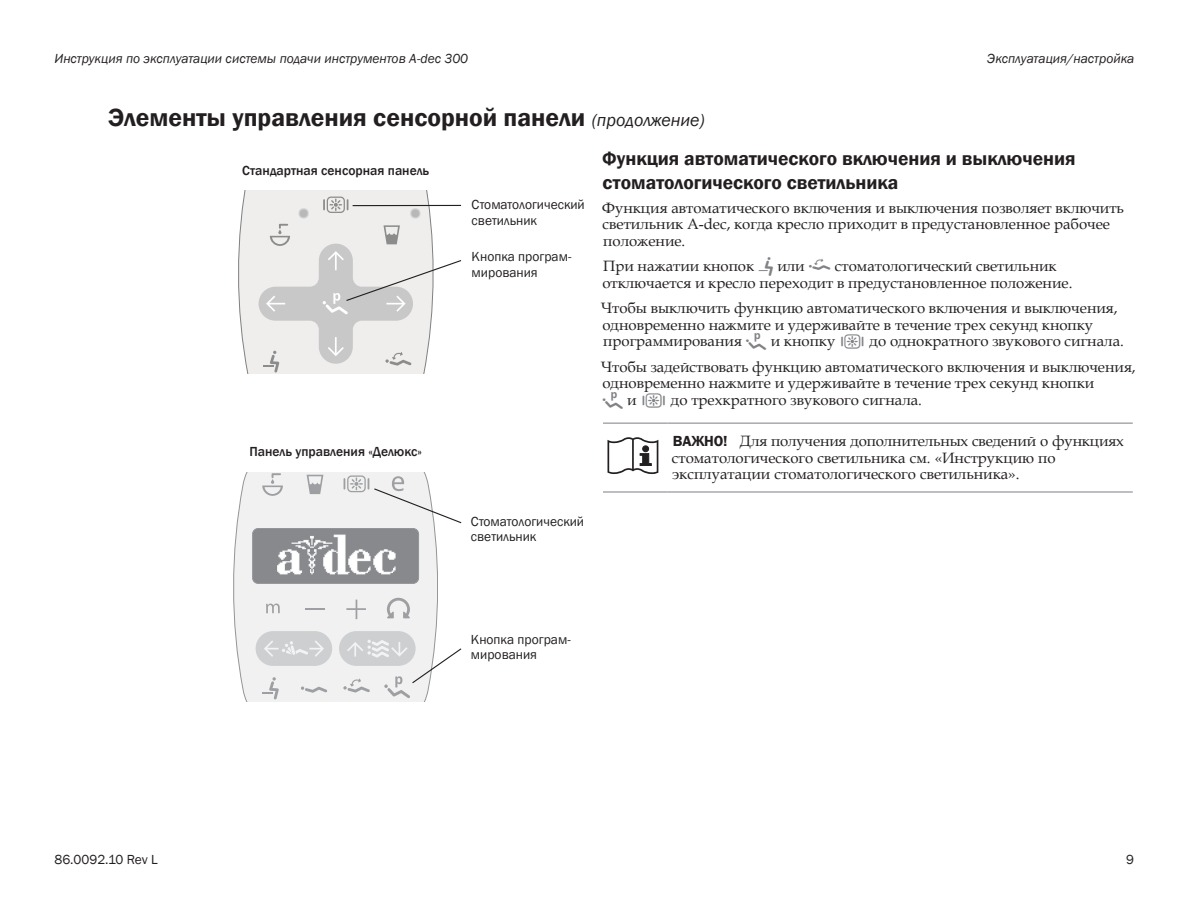
<style>
.page{position:relative;width:1188px;height:918px;background:#fff}
.page>*{position:absolute;margin:0;border:0;box-sizing:border-box;transform-origin:0 0}
.Heading_2{font:600 25.5px "Franklin Gothic";color:#231f20}
.Heading_3{font:600 19.5px/23.4px "Franklin Gothic";color:#231f20}
.Body_Text_-_2nd_Colu{font:15px/16.5px "Book Antiqua";color:#231f20}
.Warning_text{font:15px/16.5px "Book Antiqua";color:#231f20}
.Callout{font:13.5px/15.8px "Franklin Gothic";color:#231f20}
.t1{font:italic 13.5px "Franklin Gothic";color:#231f20}
.Callout-2{font:500 13.5px "Franklin Gothic";color:#231f20}
.s1{font-weight:400;font-style:italic;font-size:18px}
.s2{font-family:"Adec Touch Pad";color:#808285}
.s3{font-family:"Franklin Gothic";font-weight:600}
</style>
<div class="page">
<hr style="left:668px;top:422px;width:465px;height:2px;background:#a8a9ad">
<hr style="left:668px;top:491px;width:465px;height:2px;background:#a8a9ad">
<hr style="left:603px;top:422px;width:65px;height:2px;background:#a8a9ad">
<hr style="left:603px;top:491px;width:65px;height:2px;background:#a8a9ad">
<svg style="left:608px;top:437px;width:50px;height:37px"></svg>
<svg style="left:238px;top:190px;width:224px;height:184px"></svg>
<svg style="left:233px;top:472px;width:205px;height:229px"></svg>
<svg style="left:266px;top:604px;width:14px;height:9px"></svg>
<svg style="left:262px;top:473px;width:21px;height:23px"></svg>
<svg style="left:307px;top:475px;width:16px;height:19px"></svg>
<svg style="left:305px;top:608px;width:19px;height:2px"></svg>
<svg style="left:346px;top:600px;width:20px;height:19px"></svg>
<svg style="left:301px;top:687px;width:26px;height:6px"></svg>
<svg style="left:262px;top:677px;width:17px;height:23px"></svg>
<div style="left:256px;top:631px;width:76px;height:35px;background:#cecfd1;border-radius:17px"></div>
<div style="left:339px;top:631px;width:77px;height:35px;background:#cecfd1;border-radius:17px"></div>
<svg style="left:264px;top:641px;width:60px;height:16px"></svg>
<svg style="left:387px;top:598px;width:23px;height:20px"></svg>
<svg style="left:344px;top:475px;width:118px;height:49px"></svg>
<svg style="left:343px;top:640px;width:119px;height:58px"></svg>
<p class="t1" style="left:54px;top:50px;width:415px">Инструкция по эксплуатации системы подачи инструментов A-dec 300</p>
<p class="t1" style="left:987px;top:50px;width:149px">Эксплуатация/настройка</p>
<p class="Heading_2" style="left:108px;top:102px;width:598px">Элементы управления сенсорной панели <span class="s1">(продолжение)</span></p>
<p class="Heading_3" style="left:602px;top:147px;width:475px">Функция автоматического включения и выключения стоматологического светильника</p>
<p class="Body_Text_-_2nd_Colu" style="left:602px;top:199px;width:523px">Функция автоматического включения и выключения позволяет включить светильник A-dec, когда кресло приходит в предустановленное рабочее положение.</p>
<p class="Body_Text_-_2nd_Colu" style="left:602px;top:258px;width:472px">При нажатии кнопок <span class="s2">o</span> или <span class="s2">s</span> стоматологический светильник отключается и кресло переходит в предустановленное положение.</p>
<p class="Body_Text_-_2nd_Colu" style="left:601px;top:300px;width:525px">Чтобы выключить функцию автоматического включения и выключения, одновременно нажмите и удерживайте в течение трех секунд кнопку программирования <span class="s2">p</span> и кнопку <span class="s2">l</span> до однократного звукового сигнала.</p>
<p class="Body_Text_-_2nd_Colu" style="left:601px;top:358px;width:536px">Чтобы задействовать функцию автоматического включения и выключения, одновременно нажмите и удерживайте в течение трех секунд кнопки<br><span class="s2">p</span> и <span class="s2">l</span> до трехкратного звукового сигнала.</p>
<p class="Warning_text" style="left:672px;top:433px;width:454px"><span class="s3">ВАЖНО!</span> Для получения дополнительных сведений о функциях стоматологического светильника см. «Инструкцию по эксплуатации стоматологического светильника».</p>
<p class="Callout-2" style="left:242px;top:162px;width:189px">Стандартная сенсорная панель</p>
<p class="Callout" style="left:472px;top:197px;width:115px">Стоматологический светильник</p>
<p class="Callout" style="left:472px;top:249px;width:101px">Кнопка програм&shy;мирования</p>
<p class="Callout-2" style="left:250px;top:443px;width:174px">Панель управления «Делюкс»</p>
<p class="Callout" style="left:471px;top:513px;width:115px">Стоматологический светильник</p>
<p class="Callout" style="left:471px;top:632px;width:101px">Кнопка програм&shy;мирования</p>
<p class="Callout" style="left:54px;top:852px;width:105px">86.0092.10 Rev L</p>
<p class="Callout" style="left:1126px;top:852px;width:9px">9</p>
</div>
